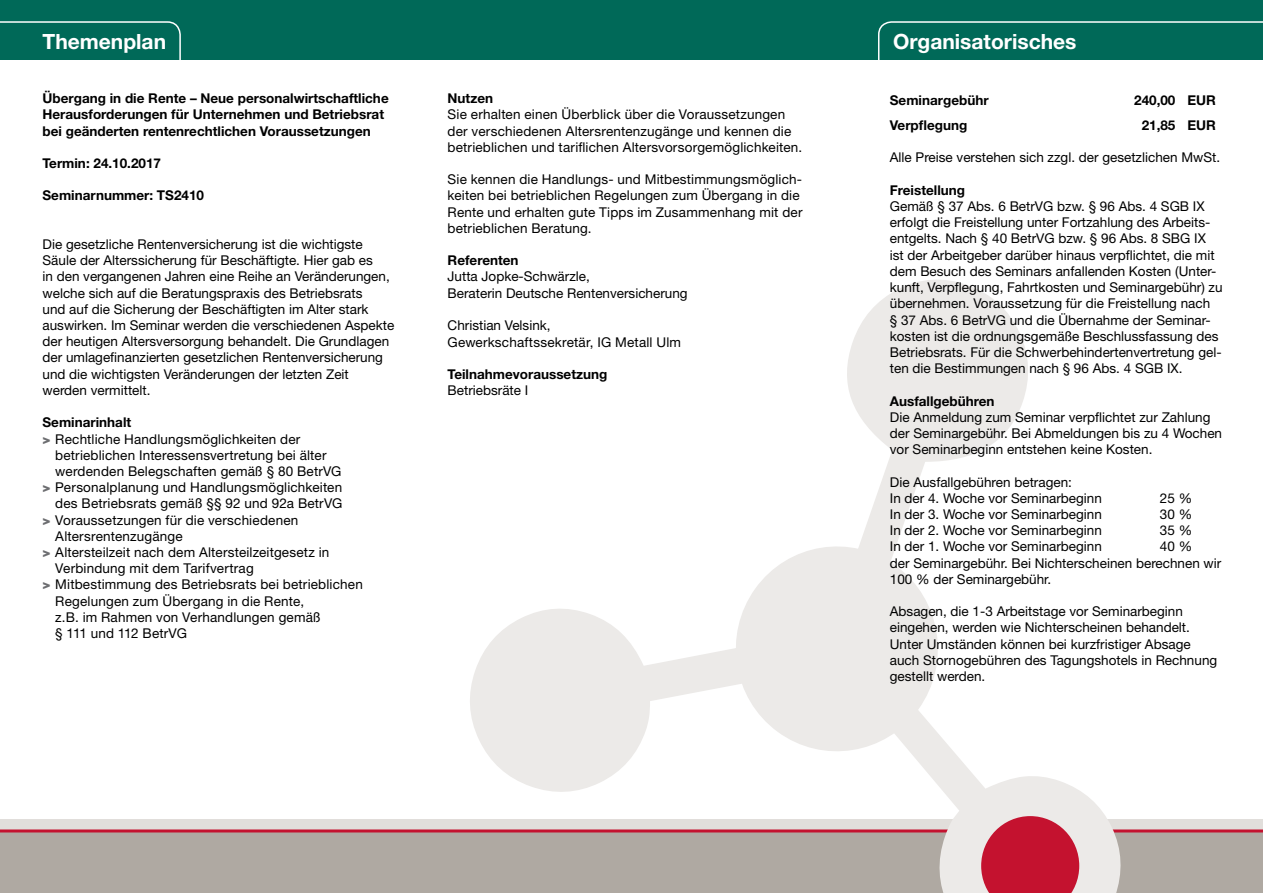
<style>
.page{position:relative;width:1263px;height:893px;background:#fff}
.page>*{position:absolute;margin:0;border:0;box-sizing:border-box;transform-origin:0 0}
.t1{font:700 21px "Helvetica Neue LT Std";color:#fff}
.t2{font:13.5px/16.2px "Helvetica Neue LT Std";color:#000}
.t3{font:700 13.5px/16.2px "Helvetica Neue LT Std";color:#000}
.s1{font-weight:900;color:#6d6e71}
</style>
<div class="page">
<div style="left:0;top:0;width:1263px;height:60px;background:#006958"></div>
<svg style="left:0;top:21px;width:181px;height:39px"></svg>
<svg style="left:878px;top:21px;width:385px;height:39px"></svg>
<div style="left:0;top:825px;width:1263px;height:68px;background:#afa9a2"></div>
<div style="left:0;top:819px;width:1263px;height:11px;background:#e1dedb"></div>
<hr style="left:0;top:829px;width:1263px;height:3px;background:#c4122f">
<svg style="left:467px;top:279px;width:656px;height:614px"></svg>
<svg style="left:722px;top:533px;width:229px;height:232px;fill:#eceae8"></svg>
<svg style="left:981px;top:816px;width:98px;height:77px;background:#ca344c"></svg>
<h1 class="t1" style="left:43px;top:29px;width:125px">Themenplan</h1>
<h1 class="t1" style="left:893px;top:29px;width:185px">Organisatorisches</h1>
<p class="t3" style="left:43px;top:90px;width:348px">Übergang in die Rente – Neue personalwirtschaftliche<br>Herausforderungen für Unternehmen und Betriebsrat bei geänderten rentenrechtlichen Voraussetzungen</p>
<p class="t3" style="left:43px;top:155px;width:120px">Termin: 24.10.2017</p>
<p class="t3" style="left:43px;top:187px;width:163px">Seminarnummer: TS2410</p>
<p class="t2" style="left:43px;top:236px;width:353px">Die gesetzliche Rentenversicherung ist die wichtigste Säule der Alterssicherung für Beschäftigte. Hier gab es<br>in den vergangenen Jahren eine Reihe an Veränderungen, welche sich auf die Beratungspraxis des Betriebsrats<br>und auf die Sicherung der Beschäftigten im Alter stark auswirken. Im Seminar werden die verschiedenen Aspekte der heutigen Altersversorgung behandelt. Die Grundlagen der umlagefinanzierten gesetzlichen Rentenversicherung und die wichtigsten Veränderungen der letzten Zeit werden vermittelt.</p>
<p class="t3" style="left:43px;top:414px;width:90px">Seminarinhalt</p>
<p class="t2" style="left:43px;top:430px;width:259px"><span class="s1">&gt;</span> Rechtliche Handlungsmöglichkeiten der</p>
<p class="t2" style="left:55px;top:447px;width:273px">betrieblichen Interessensvertretung bei älter</p>
<p class="t2" style="left:55px;top:463px;width:288px">werdenden Belegschaften gemäß § 80 BetrVG</p>
<p class="t2" style="left:43px;top:479px;width:301px"><span class="s1">&gt;</span> Personalplanung und Handlungsmöglichkeiten</p>
<p class="t2" style="left:55px;top:495px;width:289px">des Betriebsrats gemäß §§ 92 und 92a BetrVG</p>
<p class="t2" style="left:43px;top:511px;width:257px"><span class="s1">&gt;</span> Voraussetzungen für die verschiedenen</p>
<p class="t2" style="left:55px;top:528px;width:129px">Altersrentenzugänge</p>
<p class="t2" style="left:43px;top:544px;width:288px"><span class="s1">&gt;</span> Altersteilzeit nach dem Altersteilzeitgesetz in</p>
<p class="t2" style="left:55px;top:560px;width:200px">Verbindung mit dem Tarifvertrag</p>
<p class="t2" style="left:43px;top:576px;width:322px"><span class="s1">&gt;</span> Mitbestimmung des Betriebsrats bei betrieblichen</p>
<p class="t2" style="left:55px;top:592px;width:250px">Regelungen zum Übergang in die Rente,</p>
<p class="t2" style="left:55px;top:609px;width:267px">z.B. im Rahmen von Verhandlungen gemäß</p>
<p class="t2" style="left:55px;top:625px;width:133px">§ 111 und 112 BetrVG</p>
<p class="t3" style="left:448px;top:90px;width:47px">Nutzen</p>
<p class="t2" style="left:448px;top:106px;width:356px">Sie erhalten einen Überblick über die Voraussetzungen der verschiedenen Altersrentenzugänge und kennen die betrieblichen und tariflichen Altersvorsorgemöglichkeiten.</p>
<p class="t2" style="left:448px;top:171px;width:356px">Sie kennen die Handlungs- und Mitbestimmungsmöglich&shy;keiten bei betrieblichen Regelungen zum Übergang in die Rente und erhalten gute Tipps im Zusammenhang mit der betrieblichen Beratung.</p>
<p class="t3" style="left:448px;top:252px;width:73px">Referenten</p>
<p class="t2" style="left:448px;top:268px;width:242px">Jutta Jopke-Schwärzle,<br>Beraterin Deutsche Rentenversicherung</p>
<p class="t2" style="left:448px;top:317px;width:235px">Christian Velsink,<br>Gewerkschaftssekretär, IG Metall Ulm</p>
<p class="t3" style="left:448px;top:366px;width:161px">Teilnahmevoraussetzung</p>
<p class="t2" style="left:448px;top:382px;width:82px">Betriebsräte I</p>
<p class="t3" style="left:890px;top:91px;width:100px">Seminargebühr</p>
<p class="t3" style="left:1134px;top:91px;width:83px">240,00 EUR</p>
<p class="t3" style="left:890px;top:117px;width:79px">Verpflegung</p>
<p class="t3" style="left:1142px;top:117px;width:76px">21,85 EUR</p>
<p class="t2" style="left:890px;top:149px;width:332px">Alle Preise verstehen sich zzgl. der gesetzlichen MwSt.</p>
<p class="t3" style="left:890px;top:182px;width:77px">Freistellung</p>
<p class="t2" style="left:890px;top:198px;width:334px">Gemäß § 37 Abs. 6 BetrVG bzw. § 96 Abs. 4 SGB IX erfolgt die Freistellung unter Fortzahlung des Arbeits&shy;entgelts. Nach § 40 BetrVG bzw. § 96 Abs. 8 SBG IX ist der Arbeitgeber darüber hinaus verpflichtet, die mit dem Besuch des Seminars anfallenden Kosten (Unter&shy;kunft, Verpflegung, Fahrtkosten und Seminargebühr) zu übernehmen. Voraussetzung für die Freistellung nach<br>§ 37 Abs. 6 BetrVG und die Übernahme der Seminar&shy;kosten ist die ordnungsgemäße Beschlussfassung des Betriebsrats. Für die Schwerbehindertenvertretung gel&shy;ten die Bestimmungen nach § 96 Abs. 4 SGB IX.</p>
<p class="t3" style="left:890px;top:392px;width:106px">Ausfallgebühren</p>
<p class="t2" style="left:890px;top:409px;width:334px">Die Anmeldung zum Seminar verpflichtet zur Zahlung der Seminargebühr. Bei Abmeldungen bis zu 4 Wochen vor Seminarbeginn entstehen keine Kosten.</p>
<p class="t2" style="left:890px;top:473px;width:214px">Die Ausfallgebühren betragen:<br>In der 4. Woche vor Seminarbeginn</p>
<p class="t2" style="left:1160px;top:490px;width:34px">25 %</p>
<p class="t2" style="left:890px;top:506px;width:214px">In der 3. Woche vor Seminarbeginn</p>
<p class="t2" style="left:1160px;top:506px;width:34px">30 %</p>
<p class="t2" style="left:890px;top:522px;width:214px">In der 2. Woche vor Seminarbeginn</p>
<p class="t2" style="left:1160px;top:522px;width:34px">35 %</p>
<p class="t2" style="left:890px;top:538px;width:214px">In der 1. Woche vor Seminarbeginn</p>
<p class="t2" style="left:890px;top:538px;width:333px;text-indent:270px">40 %<br>der Seminargebühr. Bei Nichterscheinen berechnen wir<br>100 % der Seminargebühr.</p>
<p class="t2" style="left:890px;top:603px;width:329px">Absagen, die 1-3 Arbeitstage vor Seminarbeginn eingehen, werden wie Nichterscheinen behandelt.<br>Unter Umständen können bei kurzfristiger Absage auch Stornogebühren des Tagungshotels in Rechnung gestellt werden.</p>
</div>
